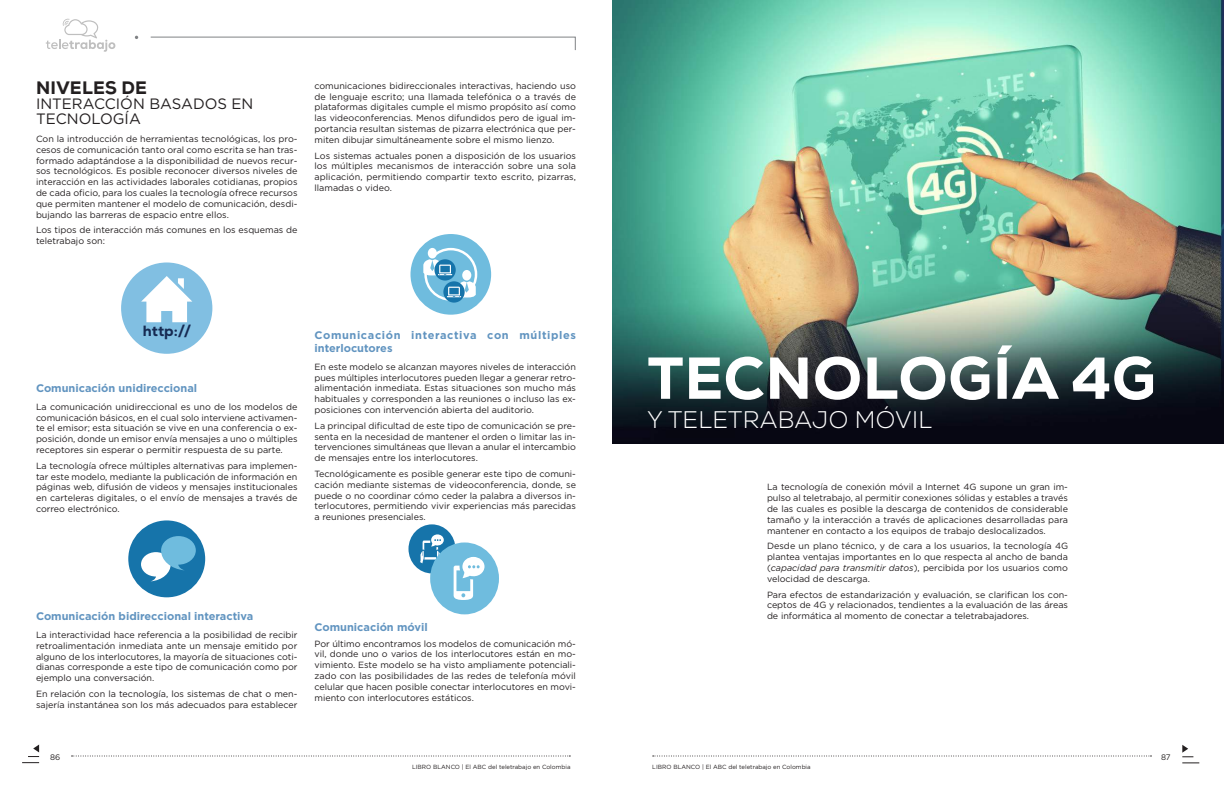
<style>
.page{position:relative;width:1224px;height:792px;background:#fff}
.page>*{position:absolute;margin:0;border:0;box-sizing:border-box;transform-origin:0 0}
.t1{font:800 59px "Nexa";letter-spacing:.015em;color:#fff}
.t2{font:300 24px "Nexa";letter-spacing:.015em;color:#fff}
.t3{font:800 18px "Nexa";letter-spacing:.015em;color:#231f20}
.t4{font:15px/15px "Gotham";color:#231f20}
.t5{font:800 14.8px "Nexa";color:#162a52}
.t6{font:700 11px "Gotham";color:#6194c0}
.t7{font:700 11px/13.2px "Gotham";letter-spacing:.055em;color:#6194c0}
.t8{font:9px/10.8px "Gotham";color:#231f20;text-align:justify}
.t9{font:8px "Gotham";color:#231f20}
.t10{font:6px "Gotham";color:#231f20}
.s1{font-style:italic}
</style>
<div class="page">
<svg style="left:46px;top:19px;width:69px;height:33px"></svg>
<svg style="left:150px;top:36px;width:426px;height:14px"></svg>
<svg style="left:72px;top:756px;width:498px;height:1px"></svg>
<svg style="left:653px;top:756px;width:498px;height:1px"></svg>
<svg style="left:22px;top:745px;width:17px;height:18px"></svg>
<svg style="left:1182px;top:745px;width:17px;height:18px"></svg>
<div style="left:121px;top:262px;width:91px;height:92px;background:#81bfe2;border-radius:50%"></div>
<svg style="left:141px;top:276px;width:51px;height:46px"></svg>
<div style="left:128px;top:520px;width:77px;height:77px;background:#1674aa;border-radius:50%"></div>
<svg style="left:141px;top:536px;width:55px;height:45px"></svg>
<div style="left:410px;top:234px;width:81px;height:81px;background:#6fbcde;border-radius:50%"></div>
<svg style="left:423px;top:247px;width:55px;height:55px"></svg>
<div style="left:409px;top:524px;width:46px;height:49px;background:#1674aa;border-radius:50%"></div>
<svg style="left:420px;top:534px;width:24px;height:29px"></svg>
<div style="left:430px;top:542px;width:69px;height:72px;background:#6fbcde;border-radius:50%"></div>
<svg style="left:454px;top:557px;width:31px;height:43px"></svg>
<img style="left:612px;top:0;width:612px;height:444px">
<h3 class="t3" style="left:36px;top:76px;width:112px">NIVELES DE</h3>
<h3 class="t4" style="left:36px;top:96px;width:219px">INTERACCIÓN BASADOS EN<br>TECNOLOGÍA</h3>
<p class="t8" style="left:36px;top:133px;width:263px">Con la introducción de herramientas tecnológicas, los pro&shy;cesos de comunicación tanto oral como escrita se han tras&shy;formado adaptándose a la disponibilidad de nuevos recur&shy;sos tecnológicos. Es posible reconocer diversos niveles de interacción en las actividades laborales cotidianas, propios de cada oficio, para los cuales la tecnología ofrece recursos que permiten mantener el modelo de comunicación, desdi&shy;bujando las barreras de espacio entre ellos.</p>
<p class="t8" style="left:36px;top:225px;width:263px">Los tipos de interacción más comunes en los esquemas de teletrabajo son:</p>
<p class="t8" style="left:314px;top:80px;width:263px">comunicaciones bidireccionales interactivas, haciendo uso de lenguaje escrito; una llamada telefónica o a través de plataformas digitales cumple el mismo propósito así como las videoconferencias. Menos difundidos pero de igual im&shy;portancia resultan sistemas de pizarra electrónica que per&shy;miten dibujar simultáneamente sobre el mismo lienzo.</p>
<p class="t8" style="left:314px;top:150px;width:263px">Los sistemas actuales ponen a disposición de los usuarios los múltiples mecanismos de interacción sobre una sola aplicación, permitiendo compartir texto escrito, pizarras, llamadas o video.</p>
<h3 class="t5" style="left:143px;top:321px;width:50px">http://</h3>
<p class="t6" style="left:36px;top:381px;width:163px">Comunicación unidireccional</p>
<p class="t8" style="left:36px;top:401px;width:263px">La comunicación unidireccional es uno de los modelos de comunicación básicos, en el cual solo interviene activamen&shy;te el emisor; esta situación se vive en una conferencia o ex&shy;posición, donde un emisor envía mensajes a uno o múltiples receptores sin esperar o permitir respuesta de su parte.</p>
<p class="t8" style="left:36px;top:460px;width:263px">La tecnología ofrece múltiples alternativas para implemen&shy;tar este modelo, mediante la publicación de información en páginas web, difusión de videos y mensajes institucionales en carteleras digitales, o el envío de mensajes a través de correo electrónico.</p>
<p class="t7" style="left:314px;top:328px;width:263px">Comunicación interactiva con múltiples interlocutores</p>
<p class="t8" style="left:314px;top:361px;width:263px">En este modelo se alcanzan mayores niveles de interacción pues múltiples interlocutores pueden llegar a generar retro&shy;alimentación inmediata. Estas situaciones son mucho más habituales y corresponden a las reuniones o incluso las ex&shy;posiciones con intervención abierta del auditorio.</p>
<p class="t8" style="left:314px;top:420px;width:263px">La principal dificultad de este tipo de comunicación se pre&shy;senta en la necesidad de mantener el orden o limitar las in&shy;tervenciones simultáneas que llevan a anular el intercambio de mensajes entre los interlocutores.</p>
<p class="t8" style="left:314px;top:468px;width:263px">Tecnológicamente es posible generar este tipo de comuni&shy;cación mediante sistemas de videoconferencia, donde, se puede o no coordinar cómo ceder la palabra a diversos in&shy;terlocutores, permitiendo vivir experiencias más parecidas a reuniones presenciales.</p>
<p class="t6" style="left:36px;top:609px;width:219px">Comunicación bidireccional interactiva</p>
<p class="t8" style="left:36px;top:629px;width:263px">La interactividad hace referencia a la posibilidad de recibir retroalimentación inmediata ante un mensaje emitido por alguno de los interlocutores, la mayoría de situaciones coti&shy;dianas corresponde a este tipo de comunicación como por ejemplo una conversación.</p>
<p class="t8" style="left:36px;top:688px;width:263px">En relación con la tecnología, los sistemas de chat o men&shy;sajería instantánea son los más adecuados para establecer</p>
<p class="t6" style="left:314px;top:620px;width:115px">Comunicación móvil</p>
<p class="t8" style="left:314px;top:638px;width:263px">Por último encontramos los modelos de comunicación mó&shy;vil, donde uno o varios de los interlocutores están en mo&shy;vimiento. Este modelo se ha visto ampliamente potenciali&shy;zado con las posibilidades de las redes de telefonía móvil celular que hacen posible conectar interlocutores en movi&shy;miento con interlocutores estáticos.</p>
<h1 class="t1" style="left:647px;top:341px;width:510px">TECNOLOGÍA 4G</h1>
<h2 class="t2" style="left:647px;top:405px;width:286px">Y TELETRABAJO MÓVIL</h2>
<p class="t8" style="left:767px;top:482px;width:303px">La tecnología de conexión móvil a Internet 4G supone un gran im&shy;pulso al teletrabajo, al permitir conexiones sólidas y estables a través de las cuales es posible la descarga de contenidos de considerable tamaño y la interacción a través de aplicaciones desarrolladas para mantener en contacto a los equipos de trabajo deslocalizados.</p>
<p class="t8" style="left:767px;top:541px;width:303px">Desde un plano técnico, y de cara a los usuarios, la tecnología 4G plantea ventajas importantes en lo que respecta al ancho de banda (<span class="s1">capacidad para transmitir datos</span>), percibida por los usuarios como velocidad de descarga.</p>
<p class="t8" style="left:767px;top:589px;width:303px">Para efectos de estandarización y evaluación, se clarifican los con&shy;ceptos de 4G y relacionados, tendientes a la evaluación de las áreas de informática al momento de conectar a teletrabajadores.</p>
<p class="t9" style="left:50px;top:752px;width:12px">86</p>
<p class="t10" style="left:412px;top:763px;width:160px">LIBRO BLANCO | El ABC del teletrabajo en Colombia</p>
<p class="t10" style="left:652px;top:763px;width:160px">LIBRO BLANCO | El ABC del teletrabajo en Colombia</p>
<p class="t9" style="left:1161px;top:752px;width:11px">87</p>
</div>
